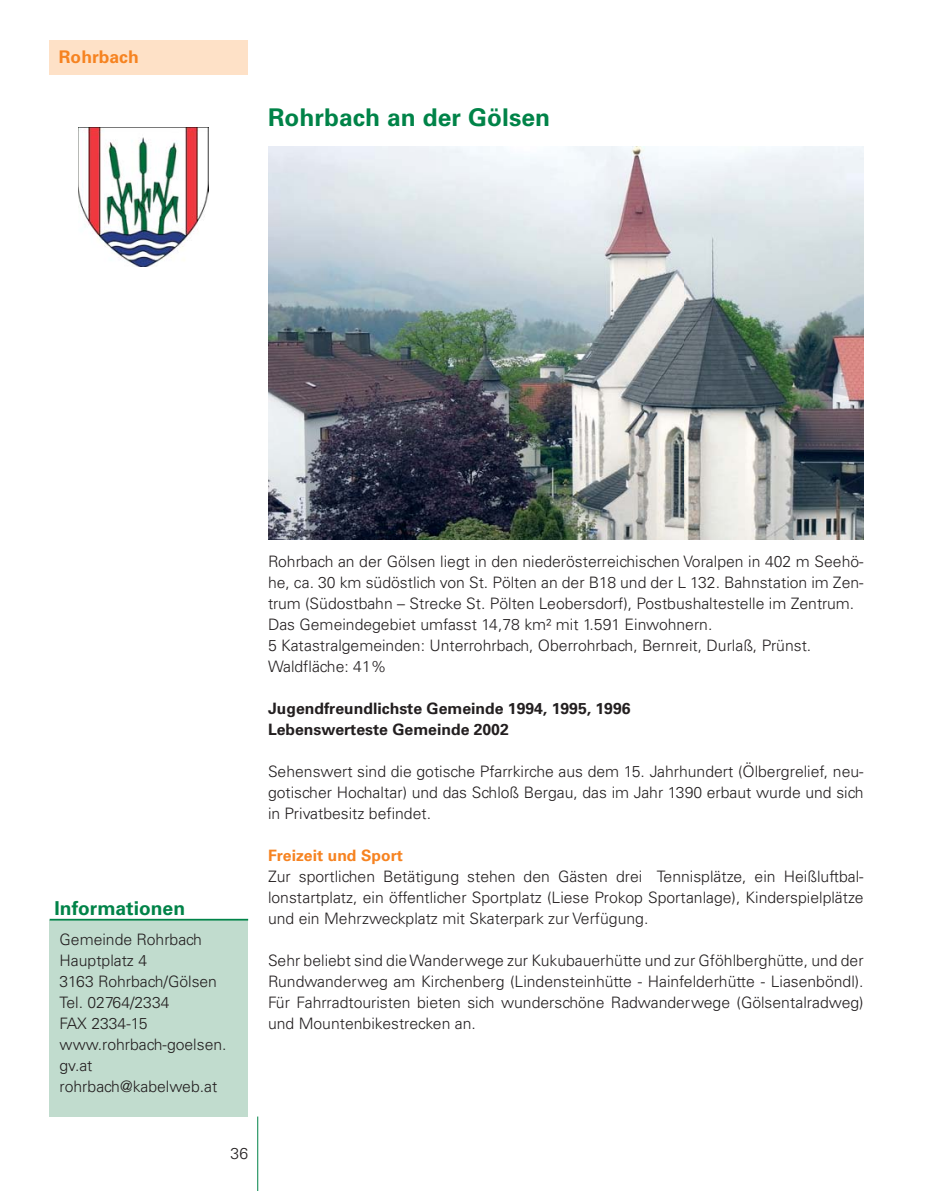
<style>
.page{position:relative;width:943px;height:1191px;background:#fff}
.page>*{position:absolute;margin:0;border:0;box-sizing:border-box;transform-origin:0 0}
.t1{font:700 24.5px "Univers";letter-spacing:.005em;color:#008348}
.t2{font:700 19.25px "Univers";color:#008348}
.t3{font:700 17.5px "Univers";color:#f68321}
.t4{font:300 15.75px/21px "Univers";color:#231f20;text-align:justify}
.t5{font:700 15.75px/21px "Univers";color:#231f20}
.t6{font:700 15.75px "Univers";color:#f68321}
</style>
<div class="page">
<hr style="left:257px;top:1116px;width:1px;height:75px;background:#008348">
<div style="left:50px;top:40px;width:198px;height:34px;background:#fee1c7"></div>
<img style="left:268px;top:146px;width:595px;height:393px">
<img style="left:78px;top:127px;width:130px;height:140px">
<div style="left:50px;top:920px;width:198px;height:196px;background:#c1dcce"></div>
<hr style="left:50px;top:918px;width:198px;height:2px;background:#008348">
<p class="t3" style="left:59px;top:51px;width:81px">Rohrbach</p>
<h1 class="t1" style="left:268px;top:108px;width:283px">Rohrbach an der Gölsen</h1>
<p class="t2" style="left:55px;top:901px;width:132px">Informationen</p>
<p class="t4" style="left:60px;top:930px;width:168px;text-align:left">Gemeinde Rohrbach<br>Hauptplatz 4<br>3163 Rohrbach/Gölsen<br>Tel. 02764/2334<br>FAX 2334-15 www.rohrbach-goelsen. gv.at rohrbach@kabelweb.at</p>
<p class="t4" style="left:268px;top:552px;width:597px;text-align:left">Rohrbach an der Gölsen liegt in den niederösterreichischen Voralpen in 402 m Seehö&shy;he, ca. 30 km südöstlich von St. Pölten an der B18 und der L 132. Bahnstation im Zen&shy;trum (Südostbahn – Strecke St. Pölten Leobersdorf), Postbushaltestelle im Zentrum.<br>Das Gemeindegebiet umfasst 14,78 km² mit 1.591 Einwohnern.<br>5 Katastralgemeinden: Unterrohrbach, Oberrohrbach, Bernreit, Durlaß, Prünst.<br>Waldfläche: 41%</p>
<p class="t5" style="left:268px;top:699px;width:364px">Jugendfreundlichste Gemeinde 1994, 1995, 1996<br>Lebenswerteste Gemeinde 2002</p>
<p class="t4" style="left:268px;top:762px;width:597px">Sehenswert sind die gotische Pfarrkirche aus dem 15. Jahrhundert (Ölbergrelief, neu&shy;gotischer Hochaltar) und das Schloß Bergau, das im Jahr 1390 erbaut wurde und sich in Privatbesitz befindet.</p>
<p class="t6" style="left:268px;top:850px;width:137px">Freizeit und Sport</p>
<p class="t4" style="left:268px;top:867px;width:597px">Zur sportlichen Betätigung stehen den Gästen drei Tennisplätze, ein Heißluftbal&shy;lonstartplatz, ein öffentlicher Sportplatz (Liese Prokop Sportanlage), Kinderspielplätze und ein Mehrzweckplatz mit Skaterpark zur Verfügung.</p>
<p class="t4" style="left:268px;top:951px;width:597px">Sehr beliebt sind die Wanderwege zur Kukubauerhütte und zur Gföhlberghütte, und der Rundwanderweg am Kirchenberg (Lindensteinhütte - Hainfelderhütte - Liasenböndl).<br>Für Fahrradtouristen bieten sich wunderschöne Radwanderwege (Gölsentalradweg) und Mountenbikestrecken an.</p>
<p class="t4" style="left:231px;top:1144px;width:19px">36</p>
</div>
